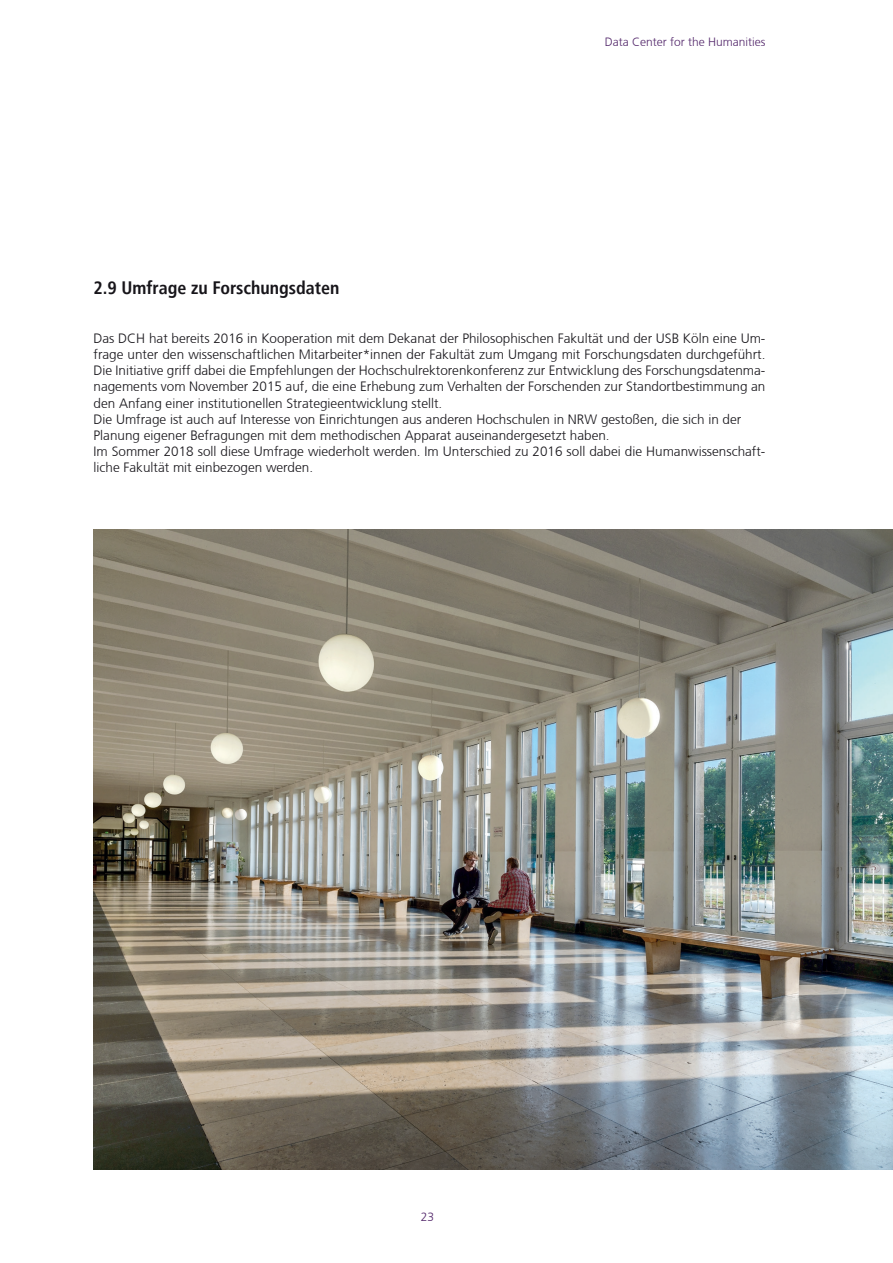
<style>
.page{position:relative;width:893px;height:1263px;background:#fff}
.page>*{position:absolute;margin:0;border:0;box-sizing:border-box;transform-origin:0 0}
.t1{font:700 condensed 18px "Frutiger LT";color:#17151a}
.t2{font:300 13.5px/16.2px "Frutiger CE";color:#17151a}
.t3{font:300 12px "Frutiger CE";color:#52266a}
</style>
<div class="page">
<img style="left:94px;top:529px;width:799px;height:640px">
<p class="t3" style="left:605px;top:35px;width:162px">Data Center for the Humanities</p>
<h1 class="t1" style="left:94px;top:277px;width:247px">2.9 Umfrage zu Forschungsdaten</h1>
<p class="t2" style="left:94px;top:330px;width:673px">Das DCH hat bereits 2016 in Kooperation mit dem Dekanat der Philosophischen Fakultät und der USB Köln eine Um&shy;frage unter den wissenschaftlichen Mitarbeiter*innen der Fakultät zum Umgang mit Forschungsdaten durchgeführt.<br>Die Initiative griff dabei die Empfehlungen der Hochschulrektorenkonferenz zur Entwicklung des Forschungsdatenma&shy;nagements vom November 2015 auf, die eine Erhebung zum Verhalten der Forschenden zur Standortbestimmung an den Anfang einer institutionellen Strategieentwicklung stellt.<br>Die Umfrage ist auch auf Interesse von Einrichtungen aus anderen Hochschulen in NRW gestoßen, die sich in der Planung eigener Befragungen mit dem methodischen Apparat auseinandergesetzt haben.<br>Im Sommer 2018 soll diese Umfrage wiederholt werden. Im Unterschied zu 2016 soll dabei die Humanwissenschaft&shy;liche Fakultät mit einbezogen werden.</p>
<p class="t3" style="left:421px;top:1210px;width:15px">23</p>
</div>
